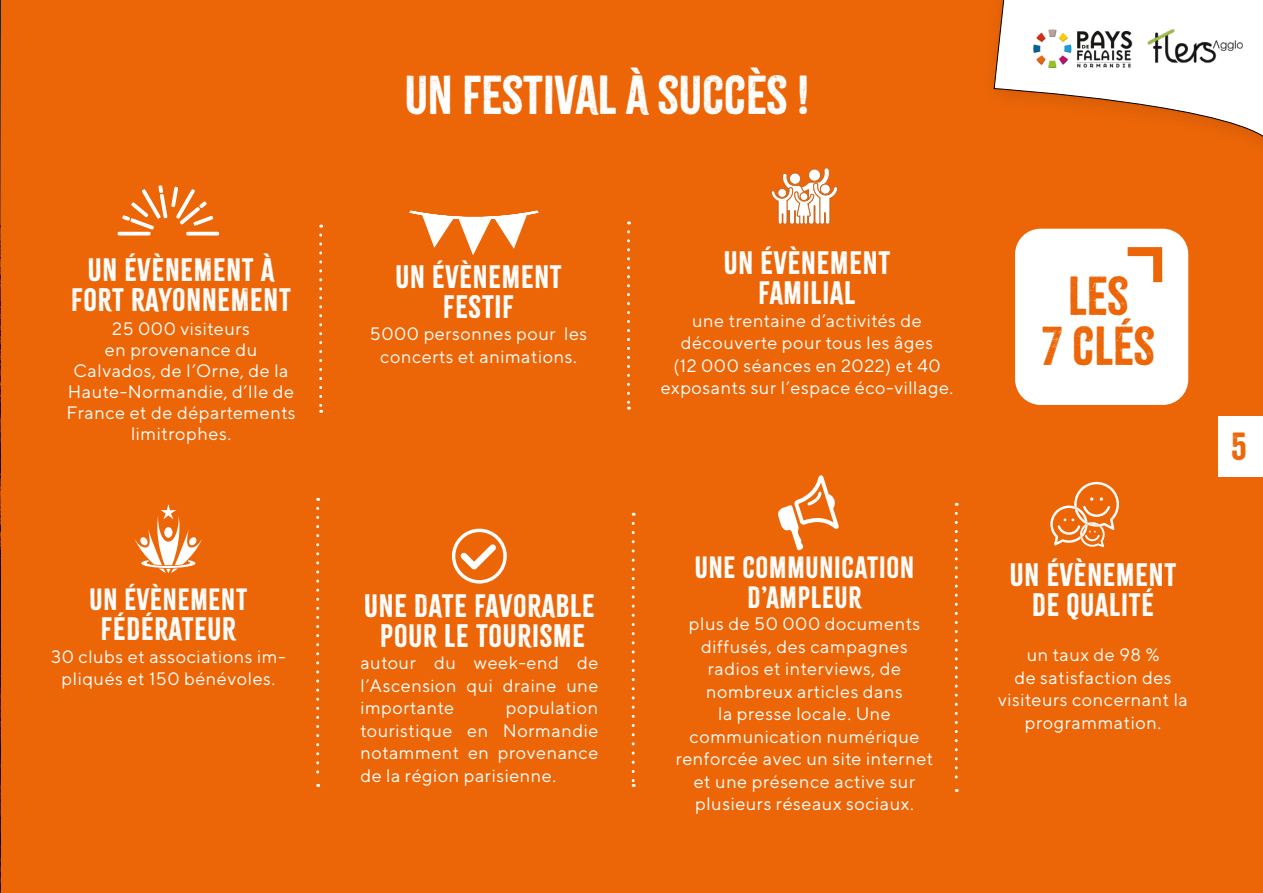
<style>
.page{position:relative;width:1263px;height:893px;background:#ec6608}
.page>*{position:absolute;margin:0;border:0;box-sizing:border-box;transform-origin:0 0}
.t1{font:48px "Citrus Gothic";color:#fff}
.t2{font:48px/49.5px "Citrus Gothic";color:#ec6608;text-align:center}
.t3{font:34.5px "Citrus Gothic";color:#ec670a}
.t4{font:28.5px/30px "Citrus Gothic";letter-spacing:.03em;color:#fff;text-align:center}
.t5{font:27px/30px "Citrus Gothic";letter-spacing:.03em;color:#fff;text-align:center}
.t6{font:18px/22.5px "TT Norms";letter-spacing:.03em;color:#fff;text-align:center}
</style>
<div class="page">
<svg style="left:319px;top:235px;width:3px;height:178px"></svg>
<svg style="left:627px;top:232px;width:3px;height:178px"></svg>
<svg style="left:316px;top:508px;width:3px;height:279px"></svg>
<svg style="left:632px;top:523px;width:3px;height:264px"></svg>
<svg style="left:955px;top:513px;width:3px;height:279px"></svg>
<div style="left:1015px;top:229px;width:173px;height:176px;background:#fff;border-radius:26px"></div>
<svg style="left:1127px;top:247px;width:36px;height:36px"></svg>
<svg style="left:117px;top:185px;width:102px;height:51px"></svg>
<svg style="left:771px;top:167px;width:67px;height:58px"></svg>
<svg style="left:778px;top:475px;width:61px;height:76px"></svg>
<svg style="left:409px;top:210px;width:130px;height:45px"></svg>
<svg style="left:1050px;top:482px;width:69px;height:65px"></svg>
<svg style="left:460px;top:544px;width:36px;height:25px"></svg>
<div style="left:452px;top:529px;width:55px;height:55px;border:3px solid #fff;border-radius:50%"></div>
<svg style="left:134px;top:504px;width:68px;height:69px"></svg>
<div style="left:1218px;top:416px;width:45px;height:60px;background:#fff"></div>
<svg style="left:994px;top:0;width:269px;height:143px"></svg>
<img style="left:1032px;top:25px;width:102px;height:49px">
<img style="left:1143px;top:25px;width:104px;height:40px">
<h3 class="t4" style="left:71px;top:255px;width:221px">UN ÉVÈNEMENT À<br>FORT RAYONNEMENT</h3>
<p class="t6" style="left:66px;top:318px;width:231px;line-height:21px">25 000 visiteurs<br>en provenance du<br>Calvados, de l’Orne, de la<br>Haute-Normandie, d’Ile de<br>France et de départements limitrophes.</p>
<h3 class="t5" style="left:90px;top:585px;width:159px">UN ÉVÈNEMENT</h3>
<h3 class="t4" style="left:101px;top:614px;width:137px">FÉDÉRATEUR</h3>
<p class="t6" style="left:51px;top:645px;width:236px">30 clubs et associations im&shy;pliqués et 150 bénévoles.</p>
<h1 class="t1" style="left:405px;top:65px;width:406px">UN FESTIVAL À SUCCÈS !</h1>
<h3 class="t4" style="left:395px;top:262px;width:168px">UN ÉVÈNEMENT<br>FESTIF</h3>
<p class="t6" style="left:370px;top:322px;width:219px">5000 personnes pour les concerts et animations.</p>
<h3 class="t4" style="left:364px;top:591px;width:232px">UNE DATE FAVORABLE<br>POUR LE TOURISME</h3>
<p class="t6" style="left:360px;top:651px;width:239px;text-align:justify">autour du week-end de l’Ascension qui draine une importante</p>
<p class="t6" style="left:360px;top:696px;width:239px;text-align:justify;text-indent:146px">population touristique en Normandie notamment en provenance de la région parisienne.</p>
<h3 class="t4" style="left:724px;top:249px;width:168px">UN ÉVÈNEMENT<br>FAMILIAL</h3>
<p class="t6" style="left:661px;top:309px;width:294px">une trentaine d’activités de découverte pour tous les âges<br>(12 000 séances en 2022) et 40 exposants sur l’espace éco-village.</p>
<h3 class="t5" style="left:695px;top:552px;width:221px">UNE COMMUNICATION<br>D’AMPLEUR</h3>
<p class="t6" style="left:676px;top:612px;width:259px">plus de 50 000 documents diffusés, des campagnes radios et interviews, de nombreux articles dans<br>la presse locale. Une communication numérique renforcée avec un site internet et une présence active sur plusieurs réseaux sociaux.</p>
<h1 class="t2" style="left:1042px;top:272px;width:115px">LES<br>7 CLÉS</h1>
<h3 class="t4" style="left:1010px;top:560px;width:168px">UN ÉVÈNEMENT<br>DE QUALITÉ</h3>
<p class="t6" style="left:998px;top:643px;width:191px">un taux de 98 %<br>de satisfaction des visiteurs concernant la programmation.</p>
<h2 class="t3" style="left:1231px;top:424px;width:17px">5</h2>
</div>
